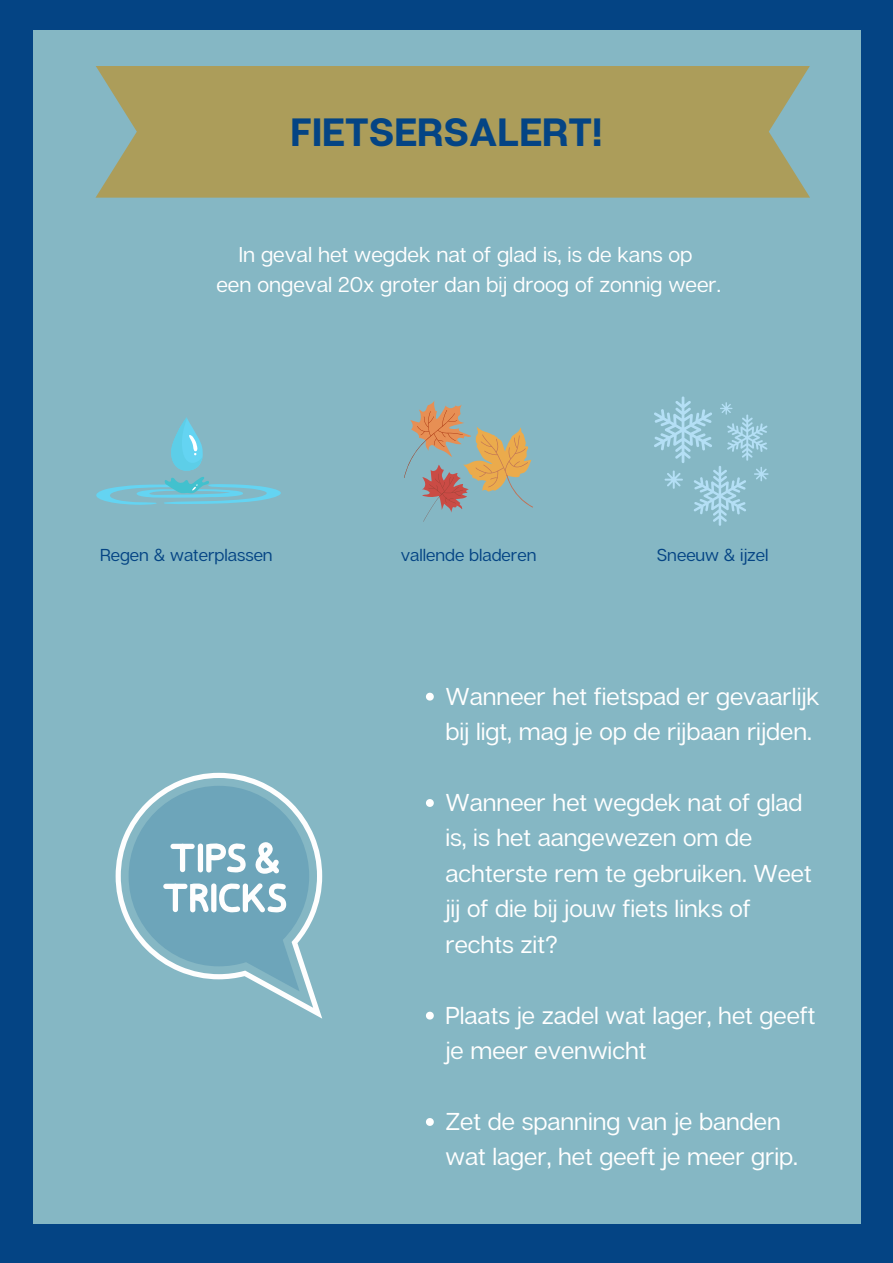
<style>
.page{position:relative;width:893px;height:1263px;background:#044484}
.page>*{position:absolute;margin:0;border:0;box-sizing:border-box;transform-origin:0 0}
.t1{font:700 39.38px "Articulat CF";color:#044484}
.t2{font:24.38px/35.4px "Articulat CF";color:#fff}
.t3{font:21.38px "Articulat CF";color:#fff}
.t4{font:17.25px "Articulat CF";color:#044484}
</style>
<div class="page">
<div style="left:33px;top:30px;width:827px;height:1193px;background:#85b7c4"></div>
<div style="left:95px;top:66px;width:715px;height:132px;background:#ac9d5a"></div>
<svg style="left:116px;top:773px;width:206px;height:245px"></svg>
<svg style="left:129px;top:786px;width:180px;height:205px"></svg>
<svg style="left:96px;top:417px;width:185px;height:88px"></svg>
<svg style="left:404px;top:401px;width:129px;height:121px"></svg>
<svg style="left:654px;top:396px;width:114px;height:130px"></svg>
<svg style="left:426px;top:693px;width:8px;height:7px"></svg>
<svg style="left:426px;top:799px;width:8px;height:8px"></svg>
<svg style="left:426px;top:1012px;width:8px;height:7px"></svg>
<svg style="left:426px;top:1118px;width:8px;height:8px"></svg>
<p class="t1" style="left:291px;top:107px;width:313px">FIETSERSALERT!</p>
<p class="t3" style="left:239px;top:241px;width:455px">In geval het wegdek nat of glad is, is de kans op</p>
<p class="t3" style="left:216px;top:271px;width:506px">een ongeval 20x groter dan bij droog of zonnig weer.</p>
<p class="t4" style="left:100px;top:544px;width:174px">Regen &amp; waterplassen</p>
<p class="t4" style="left:401px;top:544px;width:137px">vallende bladeren</p>
<p class="t4" style="left:657px;top:544px;width:113px">Sneeuw &amp; ijzel</p>
<p class="t2" style="left:445px;top:677px;width:376px">Wanneer het fietspad er gevaarlijk bij ligt, mag je op de rijbaan rijden.</p>
<p class="t2" style="left:445px;top:784px;width:368px">Wanneer het wegdek nat of glad is, is het aangewezen om de achterste rem te gebruiken. Weet jij of die bij jouw fiets links of rechts zit?</p>
<p class="t2" style="left:445px;top:996px;width:372px">Plaats je zadel wat lager, het geeft je meer evenwicht</p>
<p class="t2" style="left:445px;top:1103px;width:354px">Zet de spanning van je banden wat lager, het geeft je meer grip.</p>
</div>
